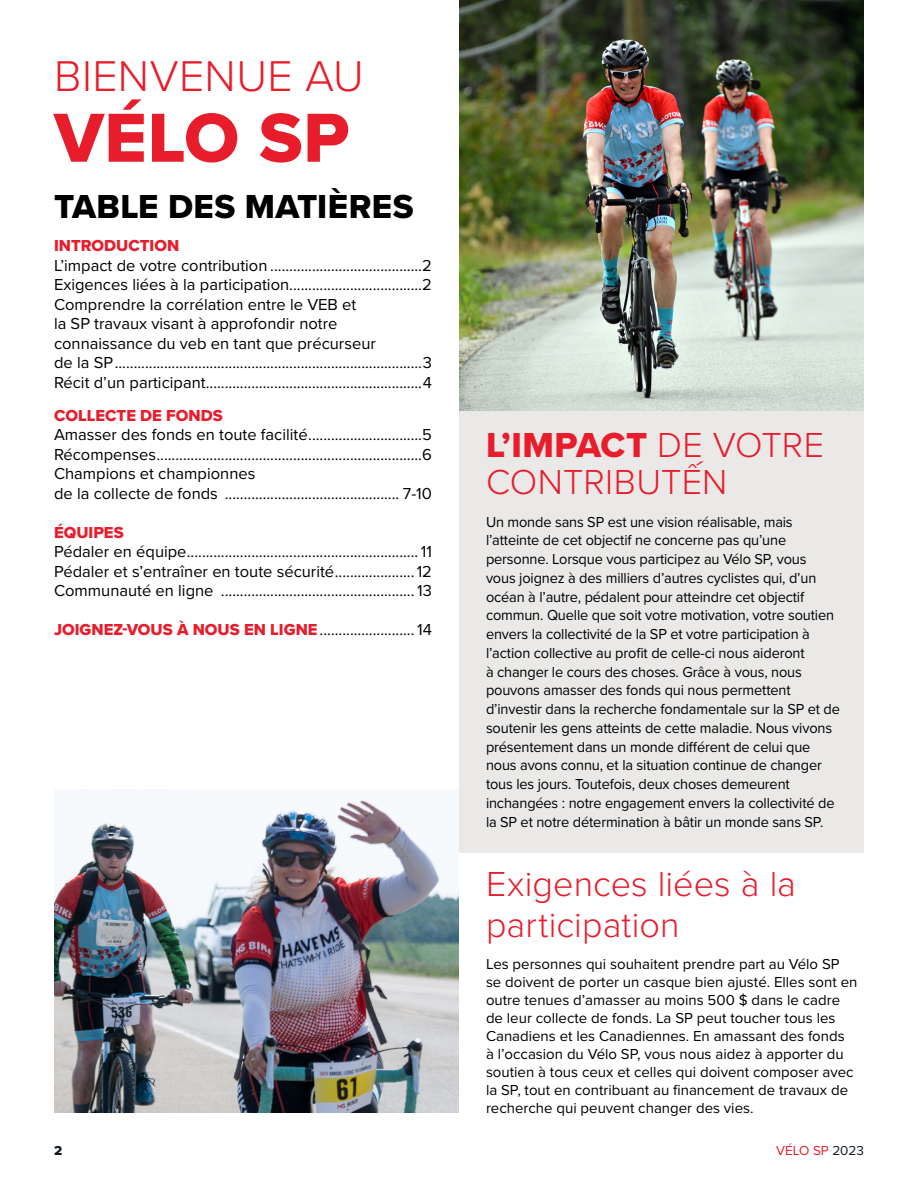
<style>
.page{position:relative;width:918px;height:1188px;background:#fff}
.page>*{position:absolute;margin:0;border:0;box-sizing:border-box;transform-origin:0 0}
.t1{font:71.85px "Proxima Nova Extrabld";letter-spacing:.005em;color:#e81d2c}
.t2{font:300 44.7px "Proxima Nova";letter-spacing:.015em;color:#e81d2c}
.t3{font:300 36px/40.5px "Proxima Nova";letter-spacing:.005em;color:#e81d2c}
.t4{font:36px "Proxima Nova Extrabld";letter-spacing:.01em;color:#e81d2c}
.t5{font:34.5px "Proxima Nova Extrabld";letter-spacing:.01em;color:#000}
.t6{font:16.5px/19.5px "Proxima Nova";color:#000}
.t7{font:16.5px "Proxima Nova Extrabld";color:#e81d2c}
.t8{font:15px/18.8px "Proxima Nova";letter-spacing:-.01em;color:#000}
.t9{font:13.5px "Proxima Nova";color:#e81d2c}
.t10{font:13.5px "Proxima Nova Extrabld";color:#111921}
.s1{font-family:"Proxima Nova Extrabld";color:#e81d2c}
.s2{font-family:"Proxima Nova";font-weight:300}
.s3{color:#111921}
</style>
<div class="page">
<div style="left:459px;top:364px;width:405px;height:489px;background:#eae9e8"></div>
<img style="left:459px;top:0;width:405px;height:411px">
<img style="left:54px;top:789px;width:405px;height:324px">
<h2 class="t2" style="left:54px;top:43px;width:311px">BIENVENUE AU</h2>
<h1 class="t1" style="left:54px;top:84px;width:297px">VÉLO SP</h1>
<h3 class="t5" style="left:54px;top:181px;width:361px">TABLE DES MATIÈRES</h3>
<p class="t7" style="left:54px;top:234px;width:127px">INTRODUCTION</p>
<p class="t6" style="left:54px;top:255px;width:379px">L’impact de votre contribution ........................................2<br>Exigences liées à la participation...................................2<br>Comprendre la corrélation entre le VEB et<br>la SP travaux visant à approfondir notre connaissance du veb en tant que précurseur<br>de la SP.................................................................................3<br>Récit d’un participant.........................................................4</p>
<p class="t7" style="left:54px;top:403px;width:170px">COLLECTE DE FONDS</p>
<p class="t6" style="left:54px;top:424px;width:379px">Amasser des fonds en toute facilité..............................5<br>Récompenses......................................................................6<br>Champions et championnes<br>de la collecte de fonds .............................................. 7-10</p>
<p class="t7" style="left:54px;top:520px;width:71px">ÉQUIPES</p>
<p class="t6" style="left:54px;top:541px;width:379px;text-align:justify">Pédaler en équipe.............................................................11<br>Pédaler et s’entraîner en toute sécurité.....................12<br>Communauté en ligne ................................................... 13</p>
<p class="t6" style="left:54px;top:619px;width:379px"><span class="s1">JOIGNEZ-VOUS À NOUS EN LIGNE</span>......................... 14</p>
<h3 class="t4" style="left:486px;top:418px;width:340px">L’IMPACT <span class="s2">DE VOTRE</span></h3>
<h3 class="t3" style="left:486px;top:460px;width:243px">CONTRIBUTION</h3>
<p class="t8" style="left:486px;top:512px;width:355px">Un monde sans SP est une vision réalisable, mais l’atteinte de cet objectif ne concerne pas qu’une personne. Lorsque vous participez au Vélo SP, vous vous joignez à des milliers d’autres cyclistes qui, d’un océan à l’autre, pédalent pour atteindre cet objectif commun. Quelle que soit votre motivation, votre soutien envers la collectivité de la SP et votre participation à l’action collective au profit de celle-ci nous aideront<br>à changer le cours des choses. Grâce à vous, nous pouvons amasser des fonds qui nous permettent d’investir dans la recherche fondamentale sur la SP et de soutenir les gens atteints de cette maladie. Nous vivons présentement dans un monde différent de celui que nous avons connu, et la situation continue de changer tous les jours. Toutefois, deux choses demeurent inchangées : notre engagement envers la collectivité de la SP et notre détermination à bâtir un monde sans SP.</p>
<h3 class="t3" style="left:486px;top:862px;width:312px">Exigences liées à la participation</h3>
<p class="t8" style="left:486px;top:954px;width:373px;line-height:18px">Les personnes qui souhaitent prendre part au Vélo SP se doivent de porter un casque bien ajusté. Elles sont en outre tenues d’amasser au moins 500 $ dans le cadre de leur collecte de fonds. La SP peut toucher tous les Canadiens et les Canadiennes. En amassant des fonds<br>à l’occasion du Vélo SP, vous nous aidez à apporter du soutien à tous ceux et celles qui doivent composer avec la SP, tout en contribuant au financement de travaux de recherche qui peuvent changer des vies.</p>
<p class="t10" style="left:54px;top:1140px;width:10px">2</p>
<p class="t9" style="left:776px;top:1140px;width:89px">VÉLO SP <span class="s3">2023</span></p>
</div>
